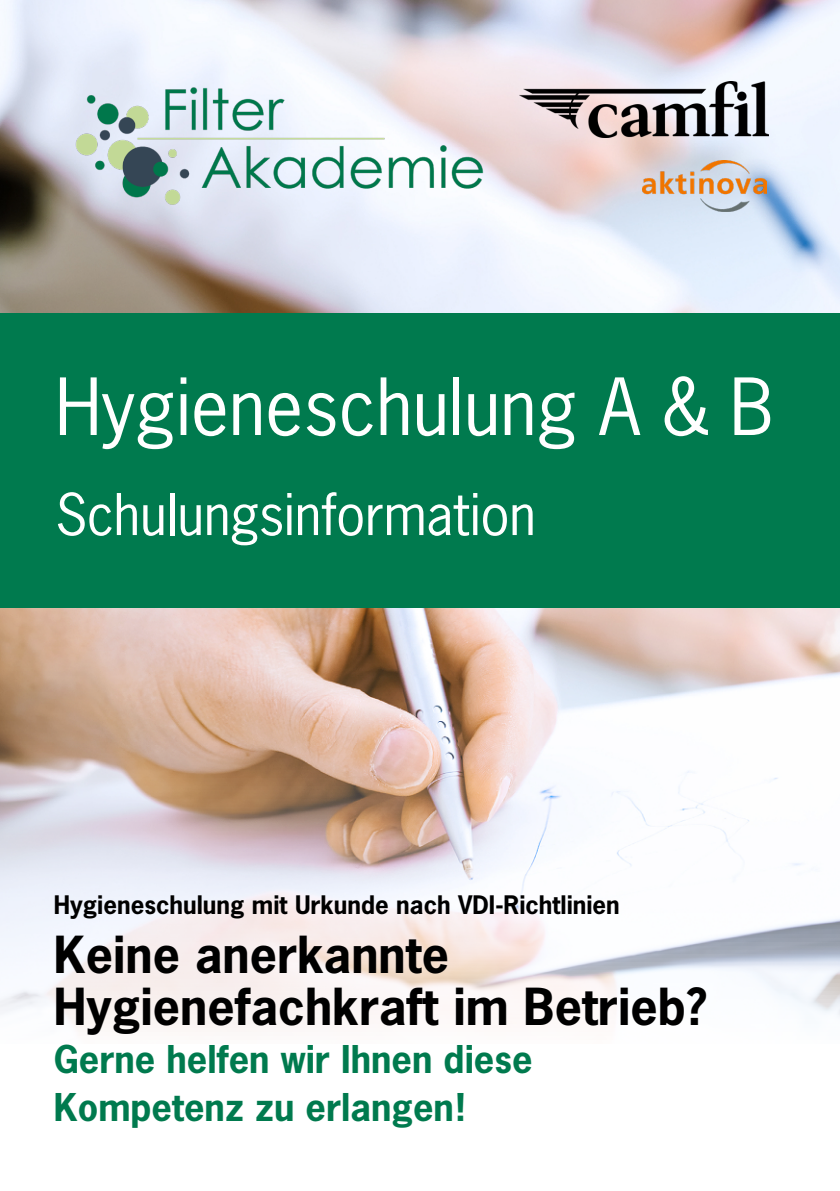
<style>
.page{position:relative;width:840px;height:1191px;background:#fff}
.page>*{position:absolute;margin:0;border:0;box-sizing:border-box;transform-origin:0 0}
.t1{font:74px "News Gothic Std";color:#fff}
.t2{font:54px "News Gothic Std";color:#fff}
.t3{font:700 48px/52px "News Gothic Std";color:#000}
.t4{font:700 36px/48px "News Gothic Std";color:#007a4e}
.t5{font:700 24px "News Gothic Std";color:#000}
</style>
<div class="page">
<img style="left:0;top:0;width:839px;height:1028px">
<img style="left:519px;top:81px;width:249px;height:57px">
<img style="left:642px;top:161px;width:123px;height:51px">
<img style="left:46px;top:74px;width:466px;height:138px">
<div style="left:0;top:313px;width:839px;height:295px;background:#007a4e"></div>
<h1 class="t1" style="left:55px;top:359px;width:719px">Hygieneschulung A &amp; B</h1>
<h2 class="t2" style="left:55px;top:480px;width:481px">Schulungsinformation</h2>
<p class="t5" style="left:54px;top:889px;width:567px">Hygieneschulung mit Urkunde nach VDI-Richtlinien</p>
<h3 class="t3" style="left:54px;top:928px;width:654px">Keine anerkannte<br>Hygienefachkraft im Betrieb?</h3>
<p class="t4" style="left:54px;top:1035px;width:480px">Gerne helfen wir Ihnen diese<br>Kompetenz zu erlangen!</p>
</div>
